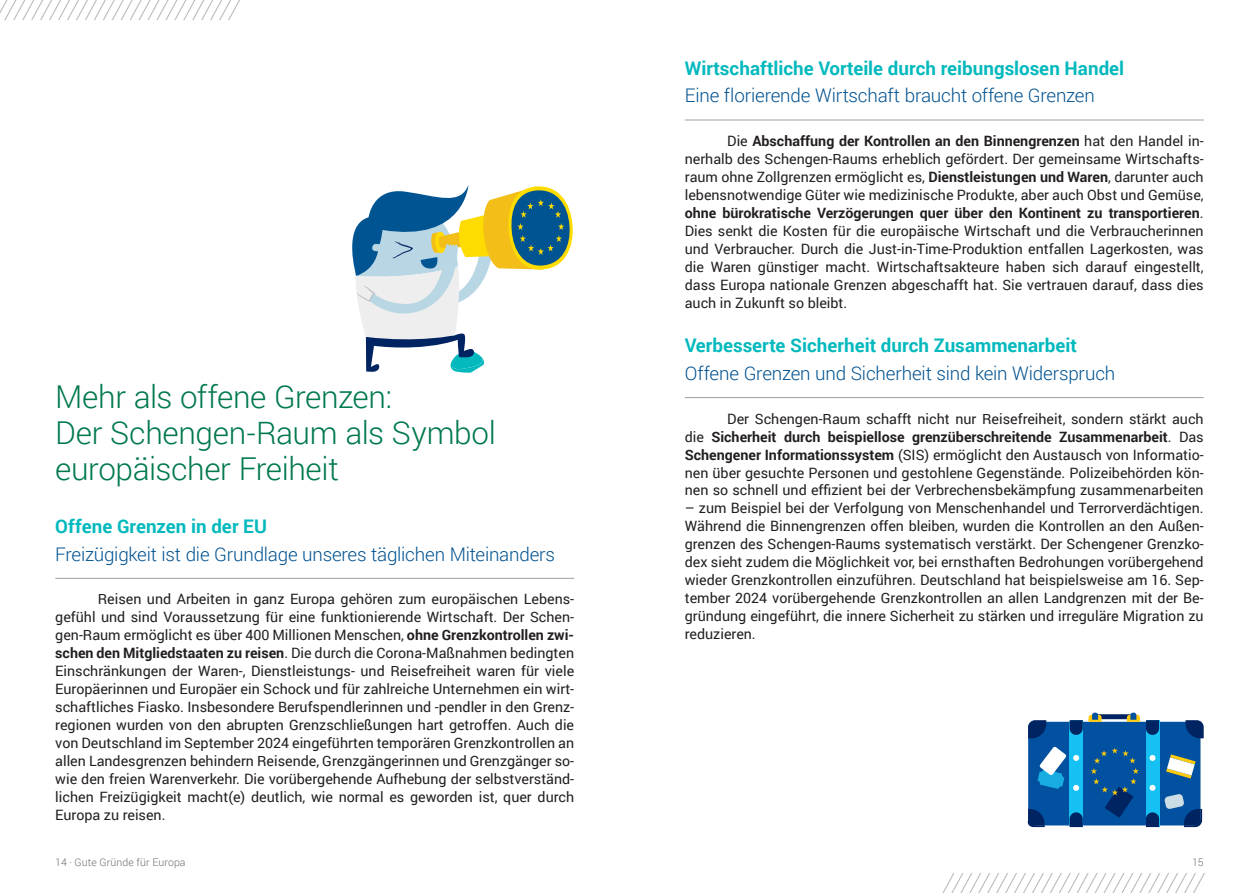
<style>
.page{position:relative;width:1259px;height:893px;background:#fff}
.page>*{position:absolute;margin:0;border:0;box-sizing:border-box;transform-origin:0 0}
.t1{font:300 31.5px/36px "Roboto";letter-spacing:-.01em;color:#00794c}
.t2{font:300 18.75px "Roboto";letter-spacing:-.01em;color:#015290}
.t3{font:700 18.75px "Roboto";color:#03b9bd}
.t4{font:14.25px/18px "Roboto";color:#231f20;text-align:justify}
.t5{font:300 10.5px "Roboto";letter-spacing:.01em;color:#6c6d70}
.s1{font-weight:700}
</style>
<div class="page">
<svg style="left:942px;top:873px;width:263px;height:20px"></svg>
<svg style="left:0;top:0;width:240px;height:20px"></svg>
<hr style="left:55px;top:578px;width:519px;height:1px;background:#a8a9ad">
<hr style="left:685px;top:119px;width:518px;height:2px;background:#a8a9ad">
<hr style="left:685px;top:397px;width:518px;height:1px;background:#a8a9ad">
<svg style="left:1027px;top:713px;width:176px;height:114px;background:#2972ab"></svg>
<svg style="left:352px;top:185px;width:221px;height:188px"></svg>
<h1 class="t1" style="left:55px;top:378px;width:442px">Mehr als offene Grenzen:<br>Der Schengen-Raum als Symbol europäischer Freiheit</h1>
<h2 class="t3" style="left:55px;top:513px;width:213px">Offene Grenzen in der EU</h2>
<h2 class="t2" style="left:55px;top:541px;width:501px">Freizügigkeit ist die Grundlage unseres täglichen Miteinanders</h2>
<p class="t4" style="left:55px;top:590px;width:520px;text-indent:43px">Reisen und Arbeiten in ganz Europa gehören zum europäischen Lebens&shy;gefühl und sind Voraussetzung für eine funktionierende Wirtschaft. Der Schen&shy;gen-Raum ermöglicht es über 400 Millionen Menschen, <span class="s1">ohne Grenzkontrollen zwi&shy;schen den Mitgliedstaaten zu reisen</span>. Die durch die Corona-Maßnahmen bedingten Einschränkungen der Waren-, Dienstleistungs- und Reisefreiheit waren für viele Europäerinnen und Europäer ein Schock und für zahlreiche Unternehmen ein wirt&shy;schaftliches Fiasko. Insbesondere Berufspendlerinnen und -pendler in den Grenz&shy;regionen wurden von den abrupten Grenzschließungen hart getroffen. Auch die von Deutschland im September 2024 eingeführten temporären Grenzkontrollen an allen Landesgrenzen behindern Reisende, Grenzgängerinnen und Grenzgänger so&shy;wie den freien Warenverkehr. Die vorübergehende Aufhebung der selbstverständ&shy;lichen Freizügigkeit macht(e) deutlich, wie normal es geworden ist, quer durch Europa zu reisen.</p>
<h2 class="t3" style="left:685px;top:55px;width:441px">Wirtschaftliche Vorteile durch reibungslosen Handel</h2>
<h2 class="t2" style="left:685px;top:83px;width:412px">Eine florierende Wirtschaft braucht offene Grenzen</h2>
<p class="t4" style="left:685px;top:131px;width:520px;text-indent:43px">Die <span class="s1">Abschaffung der Kontrollen an den Binnengrenzen</span> hat den Handel in&shy;nerhalb des Schengen-Raums erheblich gefördert. Der gemeinsame Wirtschafts&shy;raum ohne Zollgrenzen ermöglicht es, <span class="s1">Dienstleistungen und Waren</span>, darunter auch lebensnotwendige Güter wie medizinische Produkte, aber auch Obst und Gemüse, <span class="s1">ohne bürokratische Verzögerungen quer über den Kontinent zu transportieren</span>.<br>Dies senkt die Kosten für die europäische Wirtschaft und die Verbraucherinnen und Verbraucher. Durch die Just-in-Time-Produktion entfallen Lagerkosten, was die Waren günstiger macht. Wirtschaftsakteure haben sich darauf eingestellt, dass Europa nationale Grenzen abgeschafft hat. Sie vertrauen darauf, dass dies auch in Zukunft so bleibt.</p>
<h2 class="t3" style="left:685px;top:333px;width:394px">Verbesserte Sicherheit durch Zusammenarbeit</h2>
<h2 class="t2" style="left:685px;top:360px;width:432px">Offene Grenzen und Sicherheit sind kein Widerspruch</h2>
<p class="t4" style="left:685px;top:409px;width:520px;text-indent:43px">Der Schengen-Raum schafft nicht nur Reisefreiheit, sondern stärkt auch die <span class="s1">Sicherheit durch beispiellose grenzüberschreitende Zusammenarbeit</span>. Das <span class="s1">Schengener Informationssystem</span> (SIS) ermöglicht den Austausch von Informatio&shy;nen über gesuchte Personen und gestohlene Gegenstände. Polizeibehörden kön&shy;nen so schnell und effizient bei der Verbrechensbekämpfung zusammenarbeiten</p>
<p class="t4" style="left:685px;top:499px;width:520px">– zum Beispiel bei der Verfolgung von Menschenhandel und Terrorverdächtigen.<br>Während die Binnengrenzen offen bleiben, wurden die Kontrollen an den Außen&shy;grenzen des Schengen-Raums systematisch verstärkt. Der Schengener Grenzko&shy;dex sieht zudem die Möglichkeit vor, bei ernsthaften Bedrohungen vorübergehend wieder Grenzkontrollen einzuführen. Deutschland hat beispielsweise am 16. Sep&shy;tember 2024 vorübergehende Grenzkontrollen an allen Landgrenzen mit der Be&shy;gründung eingeführt, die innere Sicherheit zu stärken und irreguläre Migration zu reduzieren.</p>
<p class="t5" style="left:55px;top:855px;width:132px">14 · Gute Gründe für Europa</p>
<p class="t5" style="left:1192px;top:855px;width:13px">15</p>
</div>
